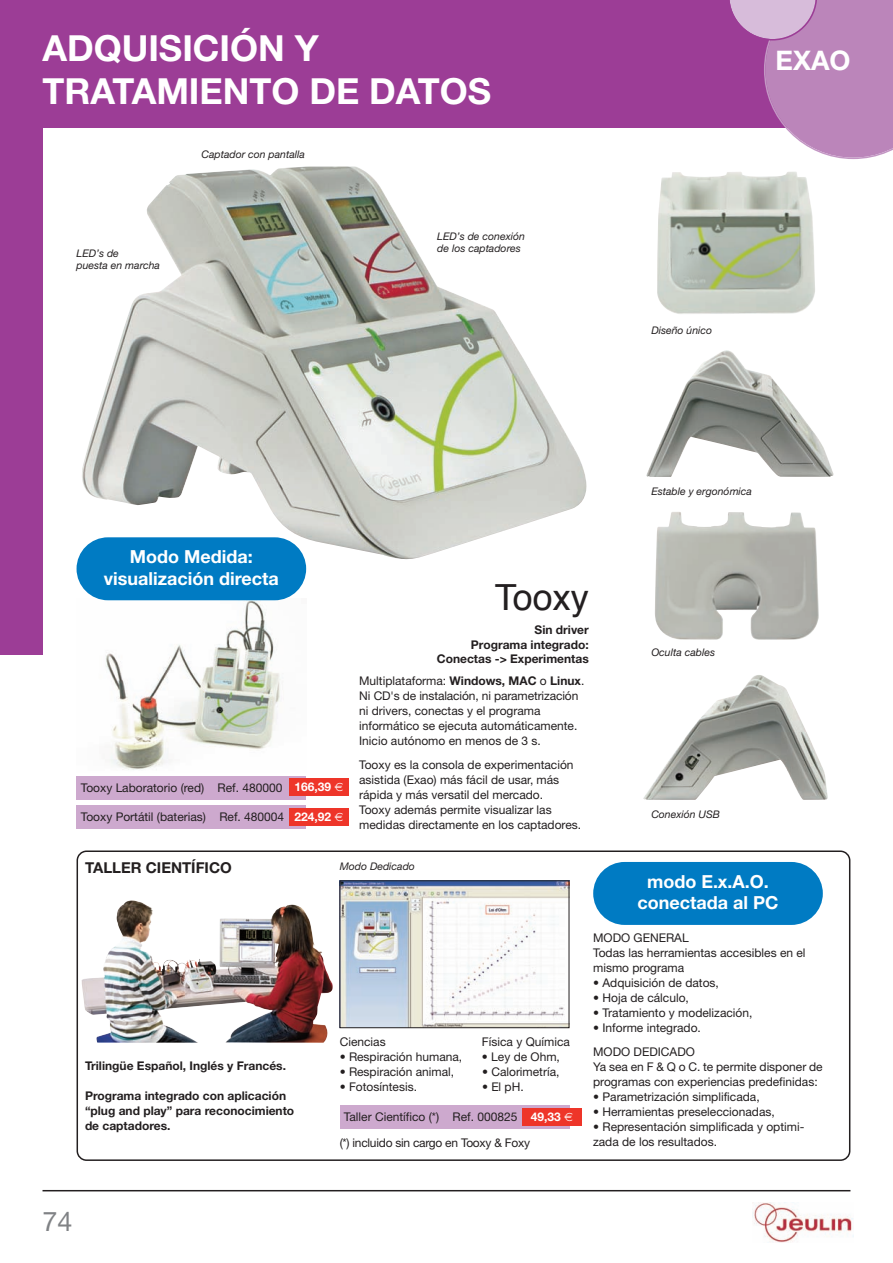
<style>
.page{position:relative;width:893px;height:1263px;background:#fff}
.page>*{position:absolute;margin:0;border:0;box-sizing:border-box;transform-origin:0 0}
.t1{font:700 36px/43.2px "Helvetica Neue";color:#fff}
.t2{font:36px "Helvetica";color:#231f20}
.t3{font:700 27px "Helvetica Neue";color:#fff}
.t4{font:27px "Helvetica Neue";color:#808285}
.t5{font:700 18px/21.6px "Helvetica Neue";color:#fff;text-align:center}
.t6{font:700 15px "Helvetica Neue";color:#231f20}
.t7{font:12px/15px "Helvetica Neue";color:#231f20}
.t8{font:700 12px/14.4px "Helvetica Neue";color:#231f20;text-align:right}
.t9{font:12px "Helvetica Neue";letter-spacing:-.02em;color:#231f20}
.t10{font:700 12px "Helvetica Neue";color:#fff}
.t11{font:italic 10.5px/12px "Helvetica Neue";color:#231f20}
.s1{font-weight:700}
</style>
<div class="page">
<hr style="left:43px;top:1190px;width:807px;height:1px;background:#231f20">
<img style="left:753px;top:1202px;width:100px;height:40px">
<div style="left:0;top:102px;width:43px;height:553px;background:#9c3d96"></div>
<div style="left:0;top:0;width:893px;height:128px;background:#9c3d96"></div>
<svg style="left:730px;top:0;width:163px;height:159px"></svg>
<svg style="left:77px;top:850px;width:773px;height:311px"></svg>
<div style="left:77px;top:805px;width:229px;height:24px;background:#cda9ce"></div>
<img style="left:82px;top:167px;width:505px;height:392px">
<div style="left:77px;top:776px;width:229px;height:23px;background:#cda9ce"></div>
<div style="left:340px;top:1105px;width:229px;height:24px;background:#cda9ce"></div>
<div style="left:593px;top:862px;width:230px;height:63px;background:#007bc3;border-radius:31px"></div>
<img style="left:643px;top:675px;width:185px;height:125px">
<img style="left:655px;top:512px;width:164px;height:128px">
<img style="left:82px;top:901px;width:251px;height:142px">
<img style="left:342px;top:882px;width:225px;height:144px">
<div style="left:340px;top:880px;width:229px;height:148px;border:1px solid #231f20"></div>
<img style="left:646px;top:350px;width:188px;height:127px">
<img style="left:657px;top:172px;width:158px;height:142px">
<img style="left:96px;top:598px;width:190px;height:172px">
<div style="left:77px;top:537px;width:229px;height:63px;background:#007bc3;border-radius:31px"></div>
<div style="left:522px;top:1109px;width:59px;height:17px;background:#ee3529"></div>
<div style="left:289px;top:808px;width:59px;height:17px;background:#ee3529"></div>
<div style="left:289px;top:779px;width:59px;height:17px;background:#ee3529"></div>
<h1 class="t1" style="left:43px;top:30px;width:450px">ADQUISICIÓN Y<br>TRATAMIENTO DE DATOS</h1>
<p class="t11" style="left:77px;top:248px;width:85px">LED’s de<br>puesta en marcha</p>
<p class="t11" style="left:202px;top:150px;width:105px">Captador con pantalla</p>
<p class="t11" style="left:437px;top:231px;width:89px">LED’s de conexión de los captadores</p>
<h3 class="t5" style="left:104px;top:547px;width:176px">Modo Medida: visualización directa</h3>
<p class="t7" style="left:81px;top:781px;width:203px">Tooxy Laboratorio (red) Ref. 480000</p>
<p class="t7" style="left:81px;top:811px;width:205px">Tooxy Portátil (baterias) Ref. 480004</p>
<p class="t10" style="left:294px;top:783px;width:38px">166,39</p>
<p class="t10" style="left:294px;top:812px;width:38px">224,92</p>
<h1 class="t2" style="left:495px;top:583px;width:96px">Tooxy</h1>
<p class="t8" style="left:437px;top:624px;width:153px">Sin driver<br>Programa integrado:<br>Conectas -&gt; Experimentas</p>
<p class="t7" style="left:359px;top:674px;width:227px">Multiplataforma: <span class="s1">Windows, MAC</span> o <span class="s1">Linux</span>.<br>Ni CD's de instalación, ni parametrización ni drivers, conectas y el programa informático se ejecuta automáticamente.<br>Inicio autónomo en menos de 3 s.</p>
<p class="t7" style="left:359px;top:758px;width:223px">Tooxy es la consola de experimentación asistida (Exao) más fácil de usar, más rápida y más versatil del mercado.<br>Tooxy además permite visualizar las medidas directamente en los captadores.</p>
<h2 class="t3" style="left:775px;top:51px;width:76px">EXAO</h2>
<p class="t11" style="left:651px;top:325px;width:62px">Diseño único</p>
<p class="t11" style="left:651px;top:486px;width:102px">Estable y ergonómica</p>
<p class="t11" style="left:651px;top:647px;width:65px">Oculta cables</p>
<p class="t11" style="left:651px;top:809px;width:70px">Conexión USB</p>
<p class="t6" style="left:85px;top:862px;width:148px">TALLER CIENTÍFICO</p>
<p class="t8" style="left:85px;top:1059px;width:203px">Trilingüe Español, Inglés y Francés.</p>
<p class="t8" style="left:85px;top:1089px;width:211px;line-height:15px;text-align:left">Programa integrado con aplicación “plug and play” para reconocimiento de captadores.</p>
<h2 class="t4" style="left:43px;top:1212px;width:31px">74</h2>
<p class="t11" style="left:340px;top:861px;width:77px">Modo Dedicado</p>
<p class="t7" style="left:340px;top:1035px;width:47px">Ciencias</p>
<p class="t7" style="left:340px;top:1050px;width:124px">• Respiración humana,</p>
<p class="t7" style="left:340px;top:1065px;width:116px">• Respiración animal,</p>
<p class="t7" style="left:340px;top:1080px;width:79px">• Fotosíntesis.</p>
<p class="t7" style="left:482px;top:1035px;width:89px">Física y Química</p>
<p class="t7" style="left:482px;top:1050px;width:80px">• Ley de Ohm,</p>
<p class="t7" style="left:482px;top:1065px;width:79px">• Calorimetría,</p>
<p class="t7" style="left:482px;top:1080px;width:43px">• El pH.</p>
<p class="t7" style="left:344px;top:1111px;width:175px">Taller Científico (*) Ref. 000825</p>
<p class="t10" style="left:531px;top:1112px;width:31px">49,33</p>
<p class="t9" style="left:340px;top:1138px;width:192px">(*) incluido sin cargo en Tooxy &amp; Foxy</p>
<h3 class="t5" style="left:638px;top:872px;width:142px">modo E.x.A.O. conectada al PC</h3>
<p class="t7" style="left:593px;top:932px;width:214px">MODO GENERAL<br>Todas las herramientas accesibles en el mismo programa</p>
<p class="t7" style="left:593px;top:977px;width:127px">• Adquisición de datos,</p>
<p class="t7" style="left:593px;top:992px;width:97px">• Hoja de cálculo,</p>
<p class="t7" style="left:593px;top:1007px;width:161px">• Tratamiento y modelización,</p>
<p class="t7" style="left:593px;top:1017px;width:109px;line-height:24px">• Informe integrado.<br>MODO DEDICADO</p>
<p class="t7" style="left:593px;top:1061px;width:231px">Ya sea en F &amp; Q o C. te permite disponer de programas con experiencias predefinidas:</p>
<p class="t7" style="left:593px;top:1091px;width:168px">• Parametrización simplificada,</p>
<p class="t7" style="left:593px;top:1106px;width:183px">• Herramientas preseleccionadas,</p>
<p class="t7" style="left:593px;top:1121px;width:213px">• Representación simplificada y optimi&shy;zada de los resultados.</p>
</div>
